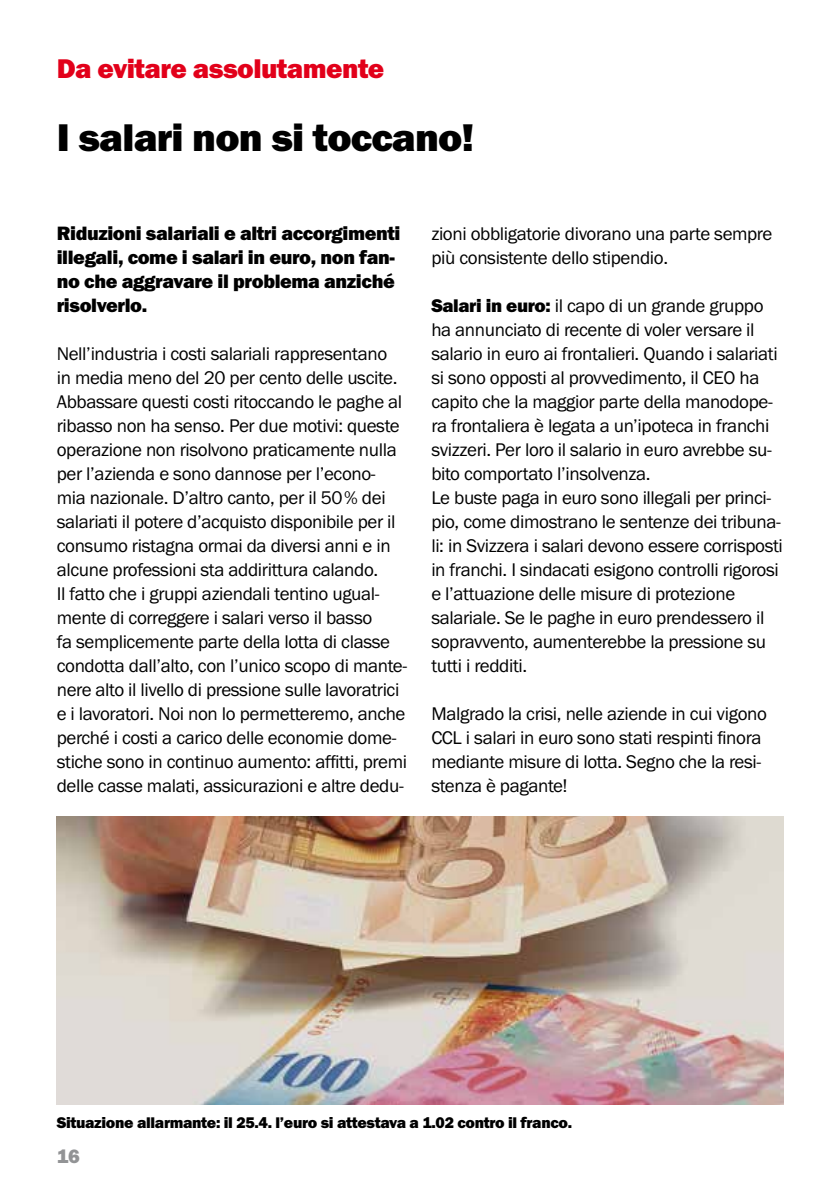
<style>
.page{position:relative;width:840px;height:1191px;background:#fff}
.page>*{position:absolute;margin:0;border:0;box-sizing:border-box;transform-origin:0 0}
.t1{font:40px "Franklin Got URWT Hea";letter-spacing:-.02em;color:#000}
.t2{font:28px "Franklin Got URWT Hea";letter-spacing:-.02em;color:#e2001a}
.t3{font:20px/24px "Franklin Got URWT Hea";letter-spacing:-.02em;color:#000}
.t4{font:20px "Franklin Got URWT Hea";color:#929395}
.t5{font:19px/24px "Franklin Got URWT Boo";letter-spacing:-.02em;color:#000}
.t6{font:16px "Franklin Got URWT Hea";letter-spacing:-.02em;color:#000}
.s1{font-family:"Franklin Got URWT Hea"}
</style>
<div class="page">
<img style="left:57px;top:816px;width:725px;height:288px">
<h2 class="t2" style="left:57px;top:52px;width:329px">Da evitare assolutamente</h2>
<h1 class="t1" style="left:57px;top:115px;width:419px">I salari non si toccano!</h1>
<p class="t3" style="left:57px;top:221px;width:345px">Riduzioni salariali e altri accorgimenti illegali, come i salari in euro, non fan&shy;no che aggravare il problema anziché risolverlo.</p>
<p class="t5" style="left:57px;top:342px;width:351px">Nell’industria i costi salariali rappresentano<br>in media meno del 20 per cento delle uscite.<br>Abbassare questi costi ritoccando le paghe al ribasso non ha senso. Per due motivi: queste operazione non risolvono praticamente nulla per l’azienda e sono dannose per l’econo&shy;mia nazionale. D’altro canto, per il 50% dei salariati il potere d’acquisto disponibile per il consumo ristagna ormai da diversi anni e in alcune professioni sta addirittura calando.<br>Il fatto che i gruppi aziendali tentino ugual&shy;mente di correggere i salari verso il basso<br>fa semplicemente parte della lotta di classe condotta dall’alto, con l’unico scopo di mante&shy;nere alto il livello di pressione sulle lavoratrici e i lavoratori. Noi non lo permetteremo, anche perché i costi a carico delle economie dome&shy;stiche sono in continuo aumento: affitti, premi delle casse malati, assicurazioni e altre dedu-</p>
<p class="t5" style="left:431px;top:222px;width:342px">zioni obbligatorie divorano una parte sempre più consistente dello stipendio.</p>
<p class="t5" style="left:431px;top:294px;width:353px"><span class="s1">Salari in euro:</span> il capo di un grande gruppo ha annunciato di recente di voler versare il salario in euro ai frontalieri. Quando i salariati si sono opposti al provvedimento, il CEO ha capito che la maggior parte della manodope&shy;ra frontaliera è legata a un’ipoteca in franchi svizzeri. Per loro il salario in euro avrebbe su&shy;bito comportato l’insolvenza.<br>Le buste paga in euro sono illegali per princi&shy;pio, come dimostrano le sentenze dei tribuna&shy;li: in Svizzera i salari devono essere corrisposti in franchi. I sindacati esigono controlli rigorosi e l’attuazione delle misure di protezione salariale. Se le paghe in euro prendessero il sopravvento, aumenterebbe la pressione su tutti i redditi.</p>
<p class="t5" style="left:431px;top:702px;width:337px">Malgrado la crisi, nelle aziende in cui vigono CCL i salari in euro sono stati respinti finora mediante misure di lotta. Segno che la resi&shy;stenza è pagante!</p>
<p class="t6" style="left:57px;top:1113px;width:516px">Situazione allarmante: il 25.4. l’euro si attestava a 1.02 contro il franco.</p>
<p class="t4" style="left:57px;top:1144px;width:25px">16</p>
</div>
